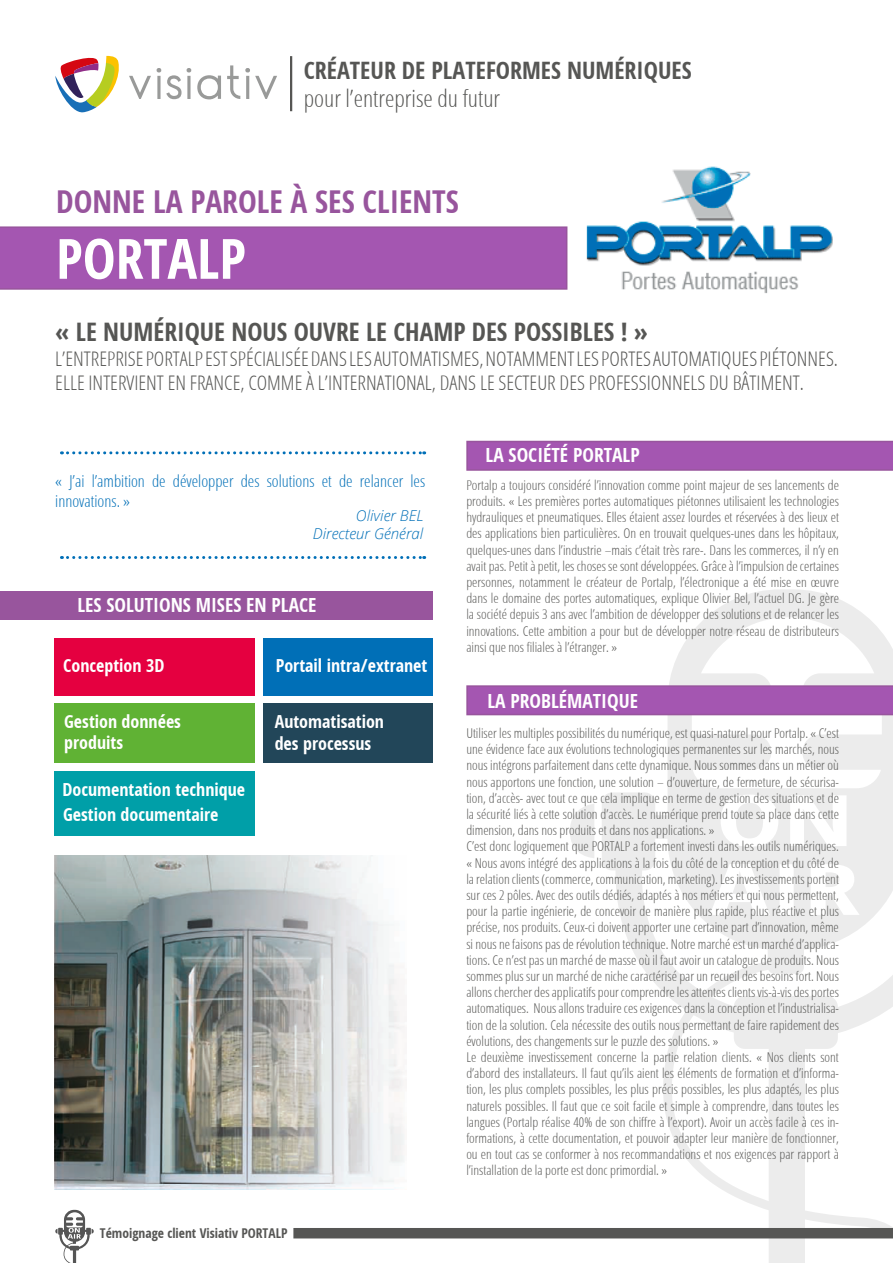
<style>
.page{position:relative;width:893px;height:1263px;background:#fff}
.page>*{position:absolute;margin:0;border:0;box-sizing:border-box;transform-origin:0 0}
.t1{font:700 condensed 55.5px "Open Sans";color:#fff}
.t2{font:700 condensed 31.5px "Open Sans";color:#98559d}
.t3{font:700 condensed 25.5px "Open Sans";color:#565654}
.t4{font:700 condensed 24px "Open Sans";color:#565654}
.t5{font:300 condensed 24px "Open Sans";color:#565654}
.t6{font:300 condensed 20.1px/24.2px "Open Sans";color:#565654}
.t7{font:700 condensed 19.5px "Open Sans";color:#fff}
.t8{font:700 condensed 18px/21.6px "Open Sans";color:#fff}
.t9{font:300 condensed 16.5px/19.8px "Open Sans";color:#006fb7}
.t10{font:italic 300 15px/18px "Open Sans";color:#006fb7;text-align:right}
.t11{font:300 condensed 13.5px/16.2px "Open Sans";color:#565654;text-align:justify}
.t12{font:700 condensed 13.5px "Open Sans";color:#565654}
</style>
<div class="page">
<svg style="left:570px;top:804px;width:24px;height:54px"></svg>
<svg style="left:602px;top:792px;width:291px;height:471px"></svg>
<svg style="left:667px;top:589px;width:226px;height:385px;fill:#ececec"></svg>
<div style="left:0;top:226px;width:567px;height:64px;background:#a456b1"></div>
<svg style="left:466px;top:441px;width:427px;height:30px;background:#a357af"></svg>
<div style="left:0;top:591px;width:432px;height:28px;background:#98559d"></div>
<svg style="left:466px;top:685px;width:427px;height:30px;background:#a357af"></svg>
<svg style="left:55px;top:55px;width:64px;height:58px"></svg>
<svg style="left:129px;top:76px;width:22px;height:23px"></svg>
<svg style="left:157px;top:68px;width:34px;height:31px"></svg>
<svg style="left:197px;top:75px;width:24px;height:24px"></svg>
<svg style="left:227px;top:65px;width:50px;height:34px"></svg>
<hr style="left:290px;top:56px;width:2px;height:55px;background:#565654">
<svg style="left:61px;top:451px;width:364px;height:3px"></svg>
<svg style="left:61px;top:556px;width:364px;height:3px"></svg>
<div style="left:54px;top:638px;width:200px;height:58px;background:#e50040"></div>
<div style="left:54px;top:771px;width:200px;height:64px;background:#009fa8"></div>
<div style="left:263px;top:638px;width:170px;height:58px;background:#006fb7"></div>
<div style="left:263px;top:703px;width:170px;height:60px;background:#224659"></div>
<div style="left:54px;top:703px;width:200px;height:60px;background:#60b234"></div>
<svg style="left:55px;top:1210px;width:39px;height:53px"></svg>
<div style="left:293px;top:1228px;width:600px;height:10px;background:#565654"></div>
<img style="left:54px;top:855px;width:350px;height:334px">
<img style="left:586px;top:166px;width:247px;height:127px">
<h3 class="t4" style="left:304px;top:56px;width:389px">CRÉATEUR DE PLATEFORMES NUMÉRIQUES</h3>
<h3 class="t5" style="left:304px;top:85px;width:198px">pour l’entreprise du futur</h3>
<h2 class="t2" style="left:56px;top:184px;width:404px">DONNE LA PAROLE À SES CLIENTS</h2>
<h1 class="t1" style="left:56px;top:227px;width:191px">PORTALP</h1>
<h3 class="t3" style="left:55px;top:318px;width:594px">« LE NUMÉRIQUE NOUS OUVRE LE CHAMP DES POSSIBLES ! »</h3>
<h3 class="t6" style="left:55px;top:346px;width:784px">L’ENTREPRISE PORTALP EST SPÉCIALISÉE DANS LES AUTOMATISMES, NOTAMMENT LES PORTES AUTOMATIQUES PIÉTONNES.<br>ELLE INTERVIENT EN FRANCE, COMME À L’INTERNATIONAL, DANS LE SECTEUR DES PROFESSIONNELS DU BÂTIMENT.</h3>
<p class="t9" style="left:55px;top:472px;width:371px">« J’ai l’ambition de développer des solutions et de relancer les innovations. »</p>
<p class="t10" style="left:313px;top:506px;width:112px">Olivier BEL<br>Directeur Général</p>
<h3 class="t7" style="left:77px;top:594px;width:241px">LES SOLUTIONS MISES EN PLACE</h3>
<h3 class="t8" style="left:63px;top:655px;width:103px">Conception 3D</h3>
<h3 class="t8" style="left:64px;top:711px;width:118px">Gestion données produits</h3>
<h3 class="t8" style="left:62px;top:777px;width:184px;line-height:24.6px">Documentation technique<br>Gestion documentaire</h3>
<h3 class="t8" style="left:276px;top:655px;width:153px">Portail intra/extranet</h3>
<h3 class="t8" style="left:275px;top:711px;width:111px">Automatisation des processus</h3>
<p class="t12" style="left:100px;top:1225px;width:189px">Témoignage client Visiativ PORTALP</p>
<h3 class="t7" style="left:486px;top:444px;width:156px">LA SOCIÉTÉ PORTALP</h3>
<p class="t11" style="left:466px;top:477px;width:374px">Portalp a toujours considéré l’innovation comme point majeur de ses lancements de produits. « Les premières portes automatiques piétonnes utilisaient les technologies hydrauliques et pneumatiques. Elles étaient assez lourdes et réservées à des lieux et des applications bien particulières. On en trouvait quelques-unes dans les hôpitaux, quelques-unes dans l’industrie –mais c’était très rare-. Dans les commerces, il n’y en avait pas. Petit à petit, les choses se sont développées. Grâce à l’impulsion de certaines personnes, notamment le créateur de Portalp, l’électronique a été mise en œuvre dans le domaine des portes automatiques, explique Olivier Bel, l’actuel DG. Je gère la société depuis 3 ans avec l’ambition de développer des solutions et de relancer les innovations. Cette ambition a pour but de développer notre réseau de distributeurs ainsi que nos filiales à l’étranger. »</p>
<h3 class="t7" style="left:487px;top:689px;width:152px">LA PROBLÉMATIQUE</h3>
<p class="t11" style="left:466px;top:725px;width:374px;text-align:left">Utiliser les multiples possibilités du numérique, est quasi-naturel pour Portalp. « C’est une évidence face aux évolutions technologiques permanentes sur les marchés, nous nous intégrons parfaitement dans cette dynamique. Nous sommes dans un métier où nous apportons une fonction, une solution – d’ouverture, de fermeture, de sécurisa&shy;tion, d’accès- avec tout ce que cela implique en terme de gestion des situations et de la sécurité liés à cette solution d’accès. Le numérique prend toute sa place dans cette dimension, dans nos produits et dans nos applications. »<br>C’est donc logiquement que PORTALP a fortement investi dans les outils numériques. « Nous avons intégré des applications à la fois du côté de la conception et du côté de la relation clients (commerce, communication, marketing). Les investissements portent sur ces 2 pôles. Avec des outils dédiés, adaptés à nos métiers et qui nous permettent, pour la partie ingénierie, de concevoir de manière plus rapide, plus réactive et plus précise, nos produits. Ceux-ci doivent apporter une certaine part d’innovation, même si nous ne faisons pas de révolution technique. Notre marché est un marché d’applica&shy;tions. Ce n’est pas un marché de masse où il faut avoir un catalogue de produits. Nous sommes plus sur un marché de niche caractérisé par un recueil des besoins fort. Nous allons chercher des applicatifs pour comprendre les attentes clients vis-à-vis des portes automatiques. Nous allons traduire ces exigences dans la conception et l’industrialisa&shy;tion de la solution. Cela nécessite des outils nous permettant de faire rapidement des évolutions, des changements sur le puzzle des solutions. »<br>Le deuxième investissement concerne la partie relation clients. « Nos clients sont d’abord des installateurs. Il faut qu’ils aient les éléments de formation et d’informa&shy;tion, les plus complets possibles, les plus précis possibles, les plus adaptés, les plus naturels possibles. Il faut que ce soit facile et simple à comprendre, dans toutes les langues (Portalp réalise 40% de son chiffre à l’export). Avoir un accès facile à ces in&shy;formations, à cette documentation, et pouvoir adapter leur manière de fonctionner, ou en tout cas se conformer à nos recommandations et nos exigences par rapport à l’installation de la porte est donc primordial. »</p>
</div>
